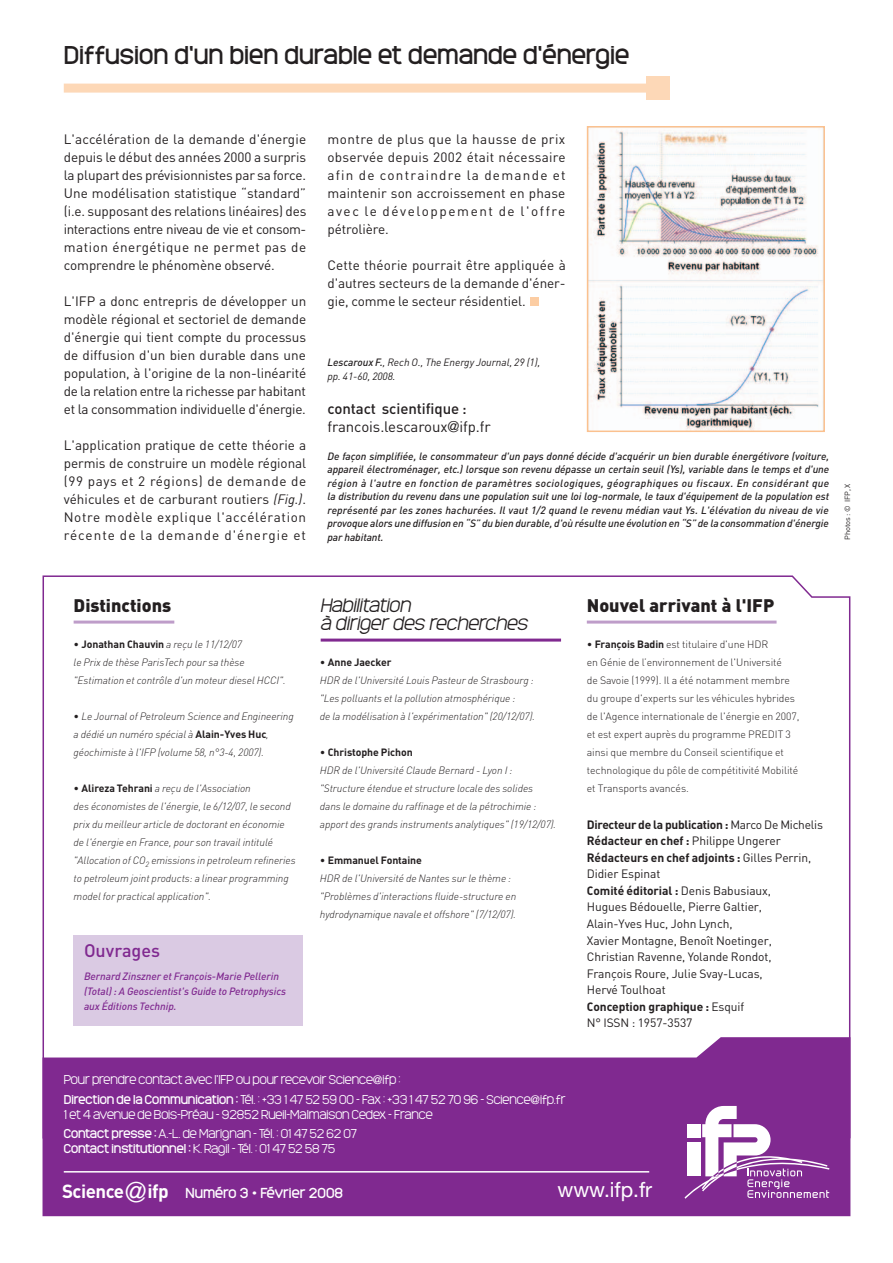
<style>
.page{position:relative;width:893px;height:1263px;background:#fff}
.page>*{position:absolute;margin:0;border:0;box-sizing:border-box;transform-origin:0 0}
.t1{font:24px "Monark";color:#231f20}
.t2{font:21px "Helvetica Neue";color:#fff}
.t3{font:italic 300 18px/18px "Monark";color:#231f20}
.t4{font:900 18px "DIN";color:#231f20}
.t5{font:500 18px "DIN";color:#802990}
.t6{font:15px/18px "DIN";letter-spacing:-.005em;color:#231f20}
.t7{font:13.5px/18px "DIN";letter-spacing:-.005em;color:#231f20;text-align:justify}
.t8{font:13.5px "Monark";color:#fff}
.t9{font:12px/16.5px "DIN";letter-spacing:-.005em;color:#231f20}
.t10{font:300 12px/19.2px "Monark";letter-spacing:-.005em;color:#fff}
.t11{font:italic 300 10.5px/18px "DIN";letter-spacing:-.005em;color:#231f20}
.t12{font:italic 500 10.5px/13.5px "DIN";letter-spacing:-.005em;color:#231f20;text-align:justify}
.t13{font:300 10.5px/18px "DIN";letter-spacing:-.005em;color:#231f20}
.t14{font:italic 500 10.5px/15px "DIN";letter-spacing:-.005em;color:#802990}
.t15{font:italic 10.5px/13.5px "DIN";letter-spacing:-.005em;color:#231f20}
.t16{font:7.5px "DIN";letter-spacing:-.005em;color:#231f20}
.s1{font-style:italic}
.s2{font-weight:500}
.s3{font-family:"Helvetica";font-weight:300}
.s4{font-style:normal}
.s5{font-weight:700;font-style:normal}
.s6{font-family:"Helvetica Neue";font-weight:400}
.s7{font-weight:400}
.s8{font-weight:700}
.s9{font-family:"DIN";font-weight:700;font-size:18.75px}
.s10{font-family:"Helvetica";font-weight:300;font-size:27.45px}
.s11{font-family:"DIN";font-weight:700;font-size:18.9px}
</style>
<div class="page">
<svg style="left:43px;top:575px;width:807px;height:462px"></svg>
<svg style="left:43px;top:1037px;width:807px;height:179px;fill:#802990"></svg>
<svg style="left:684px;top:1106px;width:145px;height:93px"></svg>
<hr style="left:64px;top:1171px;width:585px;height:1px;background:#fff">
<div style="left:530px;top:297px;width:9px;height:9px;background:#fccda3"></div>
<img style="left:590px;top:130px;width:232px;height:299px">
<div style="left:587px;top:126px;width:238px;height:306px;border:2px solid #fbc18f"></div>
<div style="left:74px;top:935px;width:229px;height:90px;background:#dacae3"></div>
<div style="left:64px;top:84px;width:584px;height:9px;background:#fdd8b7"></div>
<div style="left:646px;top:76px;width:24px;height:24px;background:#fdd8b7"></div>
<hr style="left:321px;top:639px;width:240px;height:3px;background:#802990">
<hr style="left:74px;top:621px;width:100px;height:3px;background:#be9dc9">
<hr style="left:587px;top:621px;width:189px;height:3px;background:#be9dc9">
<h1 class="t1" style="left:64px;top:39px;width:567px">Diffusion d'un bien durable et demande d'énergie</h1>
<p class="t7" style="left:64px;top:130px;width:244px">L'accélération de la demande d'énergie depuis le début des années 2000 a surpris la plupart des prévisionnistes par sa force.<br>Une modélisation statistique “standard” (i.e. supposant des relations linéaires) des interactions entre niveau de vie et consom&shy;mation énergétique ne permet pas de comprendre le phénomène observé.</p>
<p class="t7" style="left:64px;top:292px;width:244px">L'IFP a donc entrepris de développer un modèle régional et sectoriel de demande d'énergie qui tient compte du processus de diffusion d'un bien durable dans une population, à l'origine de la non-linéarité de la relation entre la richesse par habitant et la consommation individuelle d'énergie.</p>
<p class="t7" style="left:64px;top:436px;width:244px">L'application pratique de cette théorie a permis de construire un modèle régional (99 pays et 2 régions) de demande de véhicules et de carburant routiers <span class="s1">(Fig.)</span>.<br>Notre modèle explique l'accélération récente de la demande d'énergie et</p>
<p class="t12" style="left:327px;top:449px;width:503px">De façon simplifiée, le consommateur d'un pays donné décide d'acquérir un bien durable énergétivore (voiture, appareil électroménager, etc.) lorsque son revenu dépasse un certain seuil (Ys), variable dans le temps et d'une région à l'autre en fonction de paramètres sociologiques, géographiques ou fiscaux. En considérant que la distribution du revenu dans une population suit une loi log-normale, le taux d'équipement de la population est représenté par les zones hachurées. Il vaut 1/2 quand le revenu médian vaut Ys. L'élévation du niveau de vie provoque alors une diffusion en “S” du bien durable, d'où résulte une évolution en “S” de la consommation d'énergie par habitant.</p>
<p class="t7" style="left:327px;top:130px;width:240px">montre de plus que la hausse de prix observée depuis 2002 était nécessaire afin de contraindre la demande et maintenir son accroissement en phase avec le développement de l'offre pétrolière.</p>
<p class="t7" style="left:327px;top:256px;width:240px">Cette théorie pourrait être appliquée à d'autres secteurs de la demande d'éner&shy;gie, comme le secteur résidentiel.</p>
<p class="t15" style="left:327px;top:355px;width:214px"><span class="s2">Lescaroux F.</span>, Rech O., The Energy Journal, 29 (1), pp. 41-60, 2008.</p>
<p class="t6" style="left:327px;top:399px;width:165px"><span class="s2">contact scientifique : </span>francois.lescaroux<span class="s3">@</span>ifp.fr</p>
<p class="t16" style="left:843px;top:540px;width:58px;rotate:-90deg">Photos : © IFP, X</p>
<h3 class="t4" style="left:74px;top:595px;width:99px">Distinctions</h3>
<p class="t11" style="left:74px;top:635px;width:214px"><span class="s4">•</span> <span class="s5">Jonathan Chauvin</span> a reçu le 11/12/07<br>le Prix de thèse ParisTech pour sa thèse "Estimation et contrôle d'un moteur diesel HCCI".</p>
<p class="t11" style="left:74px;top:707px;width:222px"><span class="s4">•</span> Le Journal of Petroleum Science and Engineering a dédié un numéro spécial à <span class="s5">Alain-Yves Huc</span>, géochimiste à l'IFP (volume 58, n°3-4, 2007).</p>
<p class="t11" style="left:74px;top:779px;width:224px"><span class="s4">•</span> <span class="s5">Alireza Tehrani</span> a reçu de l'Association<br>des économistes de l'énergie, le 6/12/07, le second prix du meilleur article de doctorant en économie de l'énergie en France, pour son travail intitulé "Allocation of CO<sub>2</sub> emissions in petroleum refineries to petroleum joint products: a linear programming model for practical application".</p>
<h3 class="t5" style="left:84px;top:940px;width:78px">Ouvrages</h3>
<p class="t14" style="left:84px;top:968px;width:204px">Bernard Zinszner et François-Marie Pellerin (Total) : A Geoscientist's Guide to Petrophysics aux Éditions Technip.</p>
<h3 class="t3" style="left:321px;top:595px;width:209px">Habilitation<br>à diriger des recherches</h3>
<p class="t11" style="left:320px;top:653px;width:217px"><span class="s4">•</span> <span class="s5">Anne Jaecker<br></span>HDR de l'Université Louis Pasteur de Strasbourg : "Les polluants et la pollution atmosphérique :<br>de la modélisation à l'expérimentation" (20/12/07).</p>
<p class="t11" style="left:320px;top:743px;width:238px"><span class="s4">•</span> <span class="s5">Christophe Pichon<br></span>HDR de l'Université Claude Bernard - Lyon I : "Structure étendue et structure locale des solides dans le domaine du raffinage et de la pétrochimie : apport des grands instruments analytiques" (19/12/07).</p>
<p class="t11" style="left:320px;top:851px;width:198px"><span class="s4">•</span> <span class="s5">Emmanuel Fontaine<br></span>HDR de l'Université de Nantes sur le thème : "Problèmes d'interactions fluide-structure en hydrodynamique navale et offshore" (7/12/07).</p>
<p class="t10" style="left:64px;top:1070px;width:503px">Pour prendre contact avec l'IFP ou pour recevoir Science<span class="s6">@</span>ifp :<br><span class="s7">Direction de la Communication :</span> Tél. : +33 1 47 52 59 00 - Fax : +33 1 47 52 70 96 - Science<span class="s6">@</span>ifp.fr</p>
<p class="t10" style="left:64px;top:1104px;width:370px">1 et 4 avenue de Bois-Préau - 92852 Rueil-Malmaison Cedex - France<br><span class="s7">Contact presse :</span> A.-L. de Marignan - Tél. : 01 47 52 62 07</p>
<p class="t10" style="left:64px;top:1138px;width:273px"><span class="s7">Contact institutionnel :</span> K. Ragil - Tél. : 01 47 52 58 75</p>
<h3 class="t4" style="left:587px;top:595px;width:189px">Nouvel arrivant à l'IFP</h3>
<p class="t13" style="left:587px;top:635px;width:214px">• <span class="s8">François Badin</span> est titulaire d'une HDR<br>en Génie de l’environnement de l'Université<br>de Savoie (1999). Il a été notamment membre du groupe d'experts sur les véhicules hybrides de l'Agence internationale de l'énergie en 2007, et est expert auprès du programme PREDIT 3 ainsi que membre du Conseil scientifique et technologique du pôle de compétitivité Mobilité et Transports avancés.</p>
<p class="t9" style="left:587px;top:816px;width:238px"><span class="s8">Directeur de la publication :</span> Marco De Michelis<br><span class="s8">Rédacteur en chef :</span> Philippe Ungerer<br><span class="s8">Rédacteurs en chef adjoints :</span> Gilles Perrin,<br>Didier Espinat<br><span class="s8">Comité éditorial :</span> Denis Babusiaux,<br>Hugues Bédouelle, Pierre Galtier,<br>Alain-Yves Huc, John Lynch,<br>Xavier Montagne, Benoît Noetinger,<br>Christian Ravenne, Yolande Rondot,<br>François Roure, Julie Svay-Lucas,<br>Hervé Toulhoat<br><span class="s8">Conception graphique :</span> Esquif<br>N° ISSN : 1957-3537</p>
<p class="t8" style="left:62px;top:1184px;width:283px"><span class="s9">Science</span><span class="s10">@</span><span class="s11">ifp</span> Numéro 3 • Février 2008</p>
<h2 class="t2" style="left:557px;top:1181px;width:96px">www.ifp.fr</h2>
</div>
